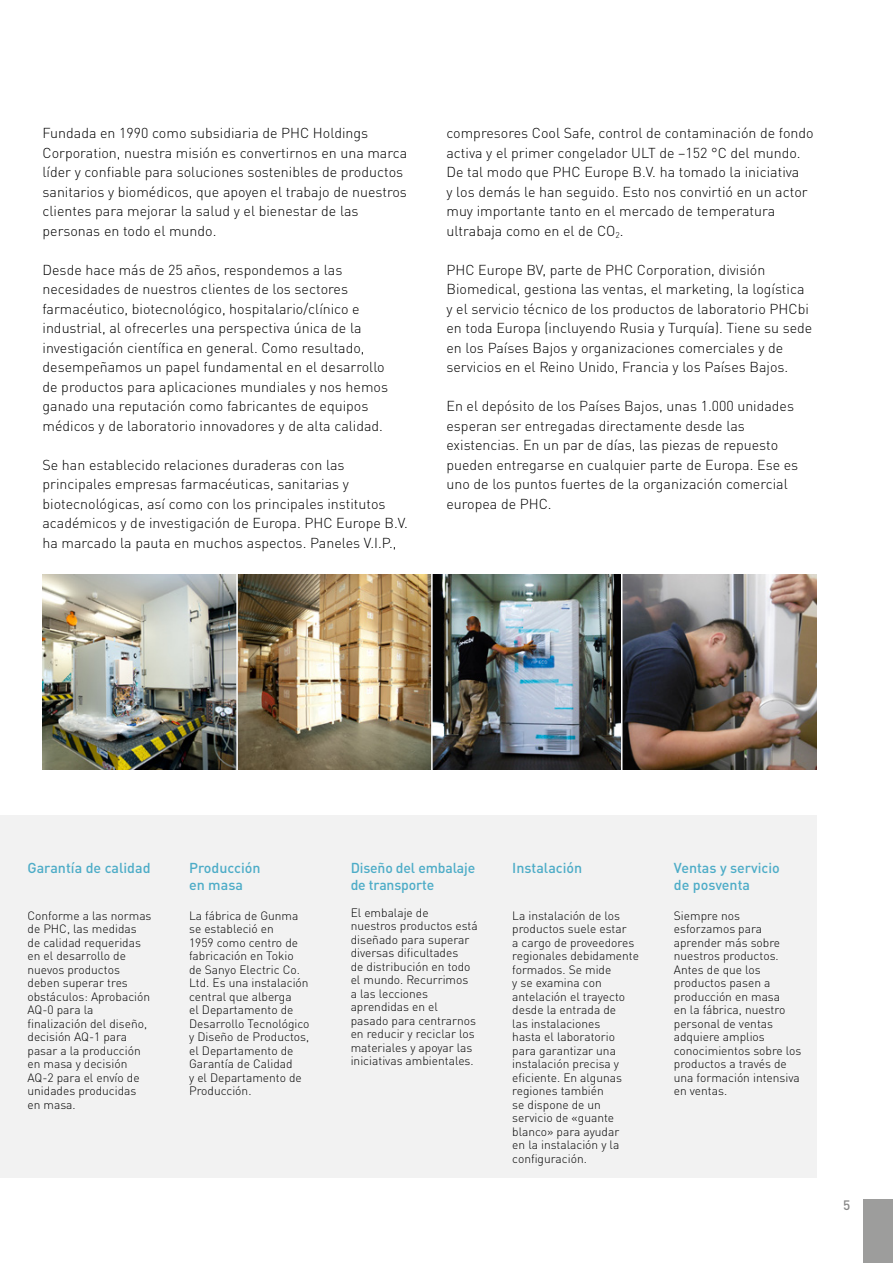
<style>
.page{position:relative;width:893px;height:1263px;background:#fff}
.page>*{position:absolute;margin:0;border:0;box-sizing:border-box;transform-origin:0 0}
.t1{font:300 14.25px/19.5px "DINOT";color:#000}
.t2{font:500 14.25px/16.5px "DINOT";color:#4dacc7}
.t3{font:500 13.5px "DINOT";color:#878787}
.t4{font:300 12px/13.5px "DINOT";color:#000}
</style>
<div class="page">
<div style="left:0;top:815px;width:816px;height:363px;background:#f2f2f2"></div>
<img style="left:43px;top:574px;width:578px;height:195px">
<img style="left:622px;top:574px;width:194px;height:195px">
<hr style="left:236px;top:571px;width:2px;height:203px;background:#fff">
<hr style="left:431px;top:571px;width:2px;height:203px;background:#fff">
<div style="left:863px;top:1199px;width:30px;height:64px;background:#9d9d9c"></div>
<p class="t1" style="left:43px;top:123px;width:366px">Fundada en 1990 como subsidiaria de PHC Holdings Corporation, nuestra misión es convertirnos en una marca líder y confiable para soluciones sostenibles de productos sanitarios y biomédicos, que apoyen el trabajo de nuestros clientes para mejorar la salud y el bienestar de las personas en todo el mundo.</p>
<p class="t1" style="left:43px;top:260px;width:347px">Desde hace más de 25 años, respondemos a las necesidades de nuestros clientes de los sectores farmacéutico, biotecnológico, hospitalario/clínico e industrial, al ofrecerles una perspectiva única de la investigación científica en general. Como resultado, desempeñamos un papel fundamental en el desarrollo de productos para aplicaciones mundiales y nos hemos ganado una reputación como fabricantes de equipos médicos y de laboratorio innovadores y de alta calidad.</p>
<p class="t1" style="left:43px;top:455px;width:367px">Se han establecido relaciones duraderas con las principales empresas farmacéuticas, sanitarias y biotecnológicas, así como con los principales institutos académicos y de investigación de Europa. PHC Europe B.V. ha marcado la pauta en muchos aspectos. Paneles V.I.P.,</p>
<p class="t1" style="left:446px;top:123px;width:369px">compresores Cool Safe, control de contaminación de fondo activa y el primer congelador ULT de −152 °C del mundo.<br>De tal modo que PHC Europe B.V. ha tomado la iniciativa<br>y los demás le han seguido. Esto nos convirtió en un actor muy importante tanto en el mercado de temperatura ultrabaja como en el de CO<sub>2</sub>.</p>
<p class="t1" style="left:446px;top:260px;width:367px">PHC Europe BV, parte de PHC Corporation, división Biomedical, gestiona las ventas, el marketing, la logística y el servicio técnico de los productos de laboratorio PHCbi en toda Europa (incluyendo Rusia y Turquía). Tiene su sede en los Países Bajos y organizaciones comerciales y de servicios en el Reino Unido, Francia y los Países Bajos.</p>
<p class="t1" style="left:446px;top:396px;width:353px">En el depósito de los Países Bajos, unas 1.000 unidades esperan ser entregadas directamente desde las existencias. En un par de días, las piezas de repuesto pueden entregarse en cualquier parte de Europa. Ese es uno de los puntos fuertes de la organización comercial europea de PHC.</p>
<p class="t2" style="left:28px;top:860px;width:125px">Garantía de calidad</p>
<p class="t4" style="left:28px;top:909px;width:126px">Conforme a las normas de PHC, las medidas de calidad requeridas en el desarrollo de nuevos productos deben superar tres obstáculos: Aprobación<br>AQ-0 para la finalización del diseño, decisión AQ-1 para pasar a la producción en masa y decisión<br>AQ-2 para el envío de unidades producidas en masa.</p>
<p class="t2" style="left:189px;top:860px;width:73px">Producción en masa</p>
<p class="t4" style="left:189px;top:909px;width:122px">La fábrica de Gunma se estableció en<br>1959 como centro de fabricación en Tokio de Sanyo Electric Co.<br>Ltd. Es una instalación central que alberga<br>el Departamento de<br>Desarrollo Tecnológico y Diseño de Productos, el Departamento de<br>Garantía de Calidad<br>y el Departamento de<br>Producción.</p>
<p class="t2" style="left:351px;top:860px;width:126px">Diseño del embalaje de transporte</p>
<p class="t4" style="left:351px;top:906px;width:129px">El embalaje de nuestros productos está diseñado para superar diversas dificultades<br>de distribución en todo el mundo. Recurrimos<br>a las lecciones aprendidas en el pasado para centrarnos en reducir y reciclar los materiales y apoyar las iniciativas ambientales.</p>
<p class="t2" style="left:512px;top:860px;width:72px">Instalación</p>
<p class="t4" style="left:512px;top:909px;width:128px">La instalación de los productos suele estar<br>a cargo de proveedores regionales debidamente formados. Se mide<br>y se examina con antelación el trayecto desde la entrada de<br>las instalaciones<br>hasta el laboratorio para garantizar una instalación precisa y eficiente. En algunas regiones también<br>se dispone de un servicio de «guante blanco» para ayudar<br>en la instalación y la configuración.</p>
<p class="t2" style="left:674px;top:860px;width:108px">Ventas y servicio de posventa</p>
<p class="t4" style="left:674px;top:909px;width:129px">Siempre nos esforzamos para aprender más sobre nuestros productos.<br>Antes de que los productos pasen a producción en masa<br>en la fábrica, nuestro personal de ventas adquiere amplios conocimientos sobre los productos a través de una formación intensiva en ventas.</p>
<p class="t3" style="left:843px;top:1196px;width:9px">5</p>
</div>
